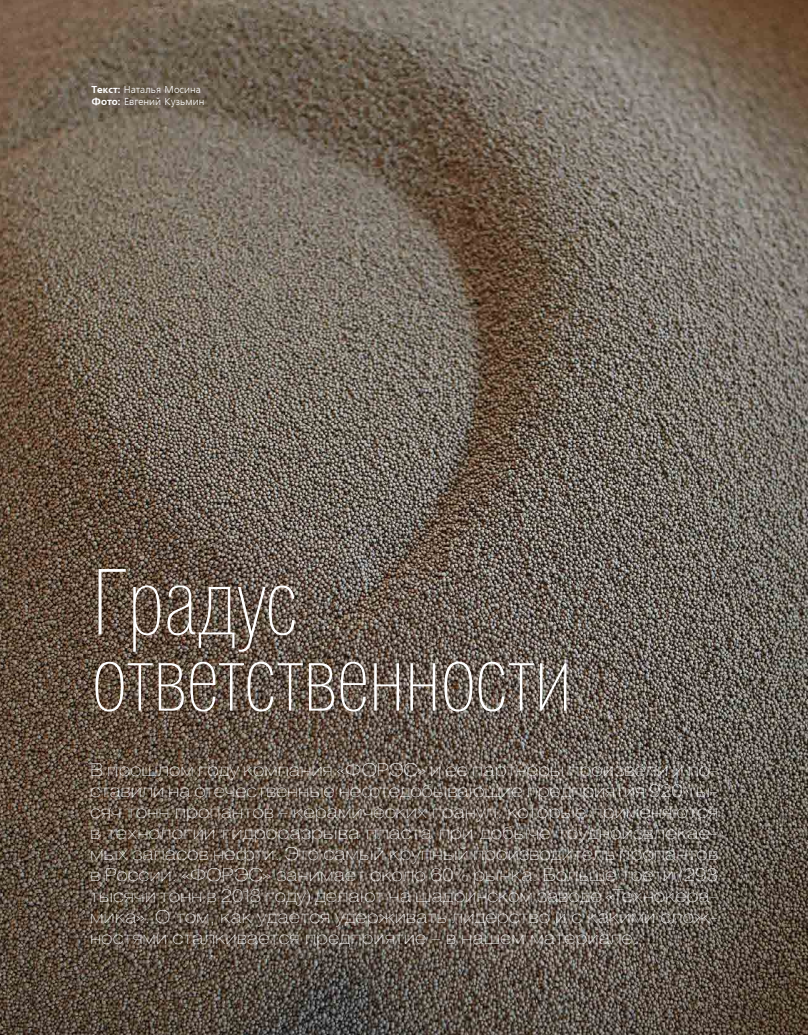
<style>
.page{position:relative;width:808px;height:1035px;background:#fff}
.page>*{position:absolute;margin:0;border:0;box-sizing:border-box;transform-origin:0 0}
.t1{font:90px/76.2px "Helios Cond Thin C";color:#fff}
.t2{font:17.5px/21px "Helios Ext Thin C";color:#fff;text-align:justify}
.t3{font:10px/12px "Free Set CTT";color:#fff}
.s1{font-family:"AXP Free Set C Bold"}
</style>
<div class="page">
<img style="left:0;top:0;width:808px;height:1035px">
<p class="t3" style="left:91px;top:84px;width:114px"><span class="s1">Текст:</span> Наталья Мосина<br><span class="s1">Фото:</span> Евгений Кузьмин</p>
<h1 class="t1" style="left:92px;top:564px;width:481px">Градус ответственности</h1>
<p class="t2" style="left:90px;top:759px;width:630px">В прошлом году компания «ФОРЭС» и её партнёры произвели и по&shy;ставили на отечественные нефтедобывающие предприятия 920 ты&shy;сяч тонн пропантов – керамических гранул, которые применяются в технологии гидроразрыва пласта при добыче трудноизвлекае&shy;мых запасов нефти. Это самый крупный производитель пропантов в России: «ФОРЭС» занимает около 60% рынка. Больше трети (293 тысячи тонн в 2018 году) делают на шадринском заводе «Технокера&shy;мика». О том, как удается удерживать лидерство и с какими слож&shy;ностями сталкивается предприятие – в нашем материале.</p>
</div>
